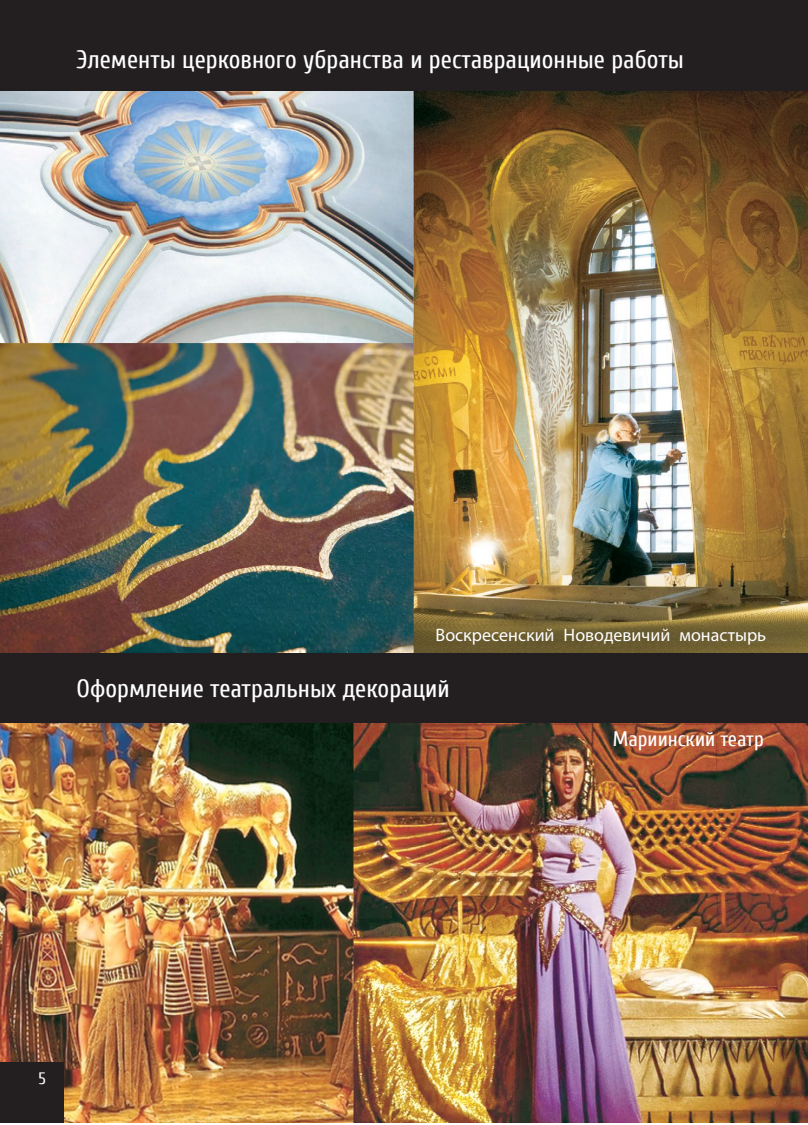
<style>
.page{position:relative;width:808px;height:1125px;background:#fff}
.page>*{position:absolute;margin:0;border:0;box-sizing:border-box;transform-origin:0 0}
.t1{font:25.5px "Cuprum";color:#fff}
.t2{font:21px "Cuprum";color:#fff}
.t3{font:18px "Myriad Pro";color:#fff}
.t4{font:16.5px "Cuprum";color:#fff}
</style>
<div class="page">
<img style="left:0;top:723px;width:808px;height:399px">
<div style="left:0;top:653px;width:808px;height:70px;background:#231f20"></div>
<img style="left:0;top:91px;width:808px;height:562px">
<div style="left:0;top:0;width:808px;height:91px;background:#231f20"></div>
<div style="left:0;top:1062px;width:63px;height:60px;background:#231f20"></div>
<p class="t1" style="left:77px;top:45px;width:609px">Элементы церковного убранства и реставрационные работы</p>
<p class="t3" style="left:435px;top:623px;width:332px">Воскресенский Новодевичий монастырь</p>
<p class="t1" style="left:77px;top:674px;width:374px">Оформление театральных декораций</p>
<p class="t2" style="left:613px;top:728px;width:152px">Мариинский театр</p>
<p class="t4" style="left:39px;top:1069px;width:9px">5</p>
</div>
